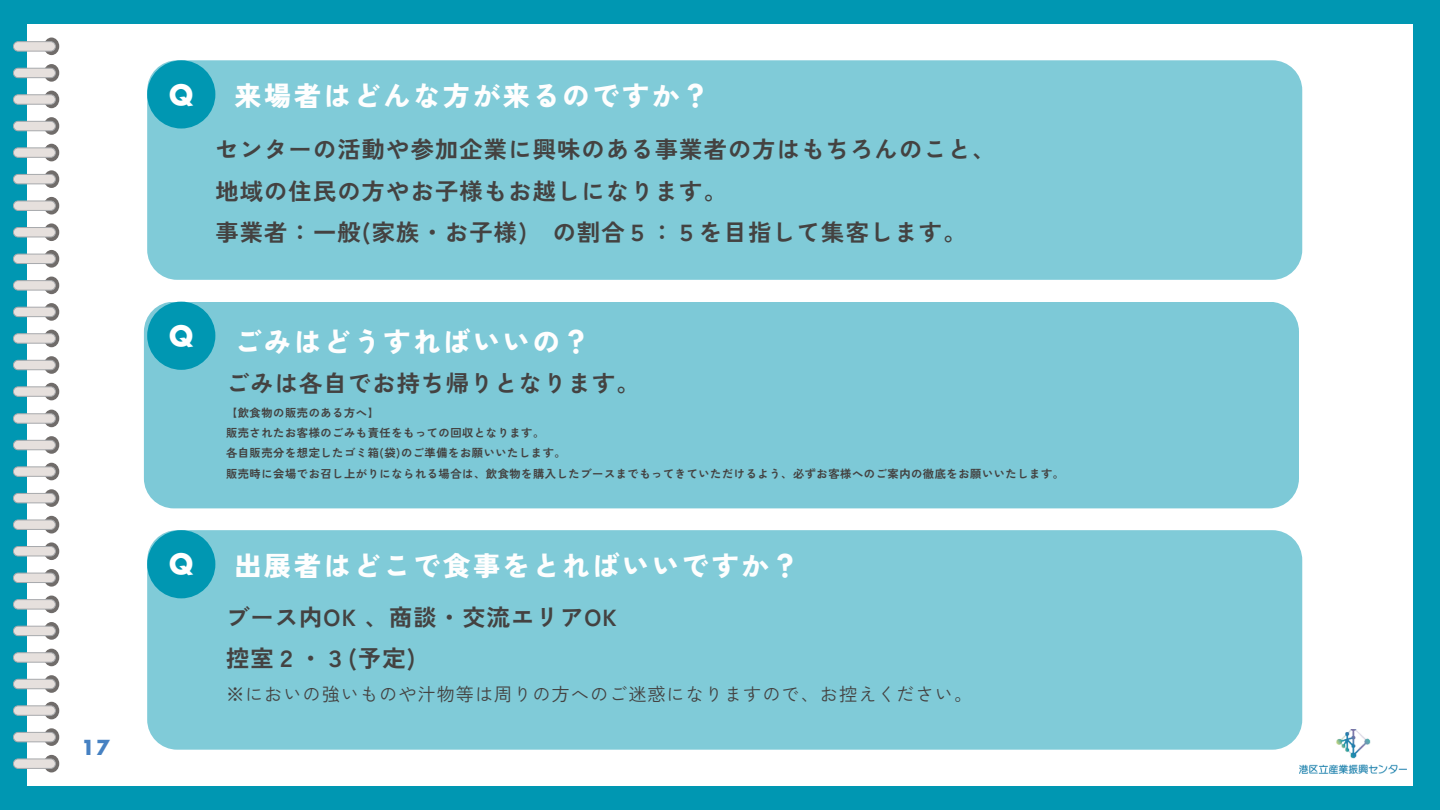
<style>
.page{position:relative;width:1440px;height:810px;background:#0097b2}
.page>*{position:absolute;margin:0;border:0;box-sizing:border-box;transform-origin:0 0}
.t1{font:900 27.1px "Zen Kaku Gothic New";letter-spacing:.1em;color:#fefefe}
.t2{font:700 27.1px "Futura LT Pro";color:#fff}
.t3{font:700 23.3px/41.4px "Zen Kaku Gothic New";letter-spacing:.05em;color:#444241}
.t4{font:700 23.2px/41.2px "Zen Kaku Gothic New";letter-spacing:.05em;color:#444241}
.t5{font:700 20.3px "Futura LT Pro";color:#4681c2}
.t6{font:18.2px "Zen Kaku Gothic New";letter-spacing:.05em;color:#444241}
.t7{font:700 11.2px "Zen Kaku Gothic New";letter-spacing:.05em;color:#444241}
.s1{font-weight:400}
.s2{font-weight:700}
</style>
<div class="page">
<div style="left:27px;top:24px;width:1386px;height:762px;background:#fff"></div>
<svg style="left:13px;top:38px;width:46px;height:362px"></svg>
<svg style="left:13px;top:410px;width:46px;height:362px"></svg>
<div style="left:147px;top:60px;width:1155px;height:220px;background:#80cbd8;border-radius:30px"></div>
<div style="left:144px;top:302px;width:1155px;height:206px;background:#7dc9d7;border-radius:30px"></div>
<div style="left:147px;top:60px;width:68px;height:69px;background:#0097b2;border-radius:50%"></div>
<div style="left:147px;top:302px;width:68px;height:68px;background:#0097b2;border-radius:50%"></div>
<div style="left:147px;top:530px;width:1155px;height:220px;background:#80cbd8;border-radius:30px"></div>
<div style="left:147px;top:530px;width:68px;height:68px;background:#0097b2;border-radius:50%"></div>
<img style="left:1299px;top:729px;width:107px;height:45px">
<p class="t5" style="left:81px;top:738px;width:30px">17</p>
<p class="t2" style="left:169px;top:82px;width:26px">Q</p>
<p class="t1" style="left:234px;top:75px;width:476px">来場者はどんな方が来るのですか？</p>
<h2 class="t3" style="left:215px;top:128px;width:782px">センターの活動や参加企業に興味のある事業者の方はもちろんのこと、地域の住民の方やお子様もお越しになります。<br>事業者：一般(家族・お子様) の割合５：５を目指して集客します。</h2>
<p class="t2" style="left:169px;top:324px;width:26px">Q</p>
<h3 class="t2" style="left:169px;top:552px;width:26px">Q</h3>
<h1 class="t1" style="left:234px;top:320px;width:357px">ごみはどうすればいいの？</h1>
<p class="t4" style="left:226px;top:361px;width:415px">ごみは各自でお持ち帰りとなります。</p>
<p class="t7" style="left:226px;top:404px;width:155px"><span class="s1">【</span>飲食物の販売のある方へ】</p>
<h1 class="t7" style="left:226px;top:424px;width:320px">販売されたお客様のごみも責任をもっての回収となります。</h1>
<p class="t7" style="left:226px;top:444px;width:341px">各自販売分を想定したゴミ箱(袋)のご準備をお願いいたします。</p>
<p class="t7" style="left:226px;top:465px;width:840px">販売時に会場でお召し上がりになられる場合は、飲食物を購入したブースまでもってきていただけるよう、必ずお客様へのご案内の徹底をお願いいたします。</p>
<p class="t1" style="left:234px;top:544px;width:566px">出展者はどこで食事をとればいいですか？</p>
<h1 class="t4" style="left:226px;top:595px;width:392px">ブース内OK 、商談・交流エリアOK控室２・３(予定)</h1>
<h1 class="t6" style="left:226px;top:680px;width:748px"><span class="s2">※</span>においの強いものや汁物等は周りの方へのご迷惑になりますので、お控えください。</h1>
</div>
